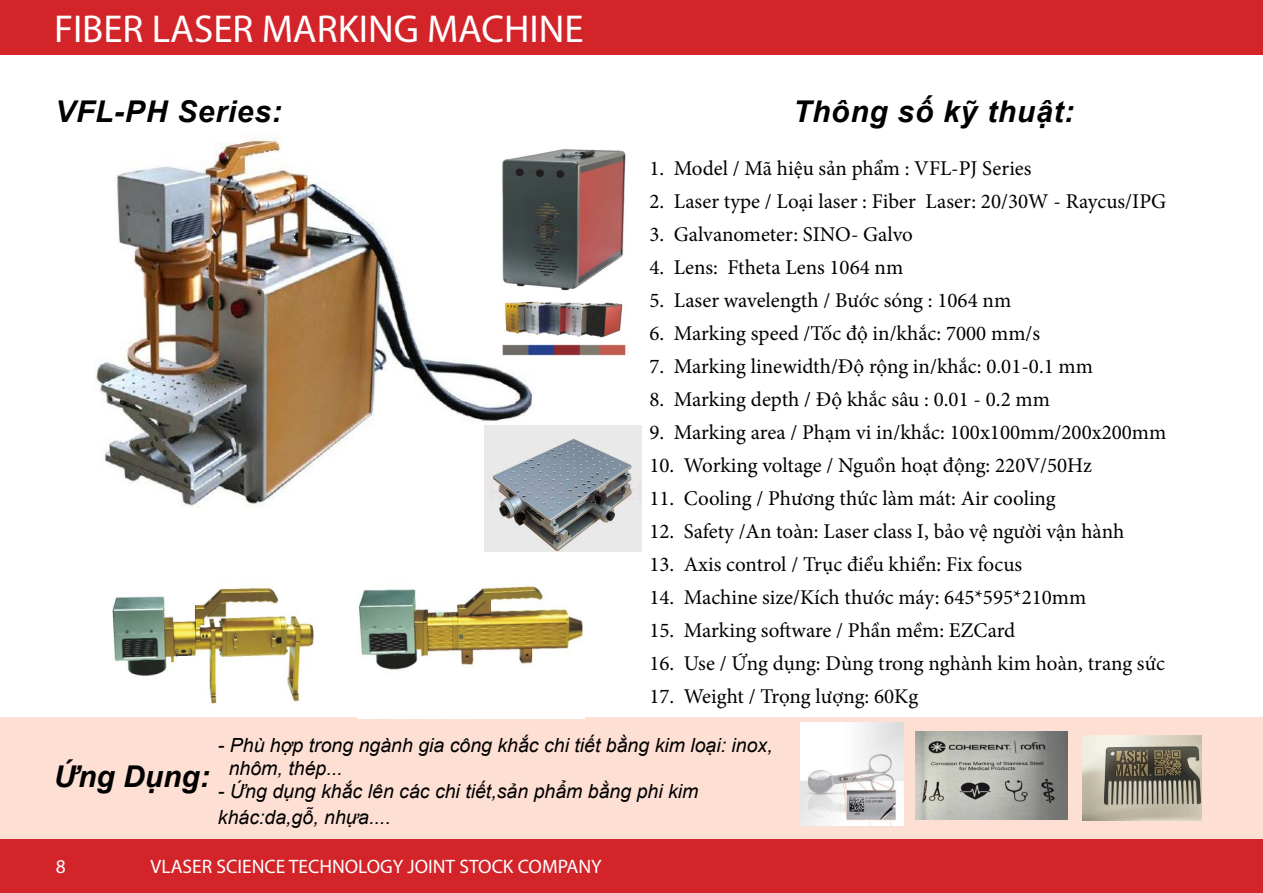
<style>
.page{position:relative;width:1263px;height:893px;background:#fff}
.page>*{position:absolute;margin:0;border:0;box-sizing:border-box;transform-origin:0 0}
.t1{font:39px "Myriad Pro";color:#fff}
.t2{font:italic 700 30px "Arial";letter-spacing:.025em;color:#000}
.t3{font:21px "Minion Pro";color:#000}
.t4{font:italic 19.5px/23.4px "Arial";color:#000}
.t5{font:19.5px "Myriad Pro";color:#fff}
</style>
<div class="page">
<div style="left:0;top:839px;width:1263px;height:54px;background:#d3242a"></div>
<div style="left:0;top:0;width:1263px;height:54px;background:#d3242a"></div>
<div style="left:0;top:717px;width:1263px;height:122px;background:#fddfd4"></div>
<img style="left:95px;top:137px;width:438px;height:390px">
<img style="left:801px;top:723px;width:102px;height:102px">
<img style="left:915px;top:731px;width:152px;height:88px">
<img style="left:1082px;top:736px;width:119px;height:85px">
<img style="left:112px;top:587px;width:201px;height:117px">
<img style="left:357px;top:531px;width:228px;height:188px">
<img style="left:476px;top:142px;width:150px;height:217px">
<img style="left:485px;top:425px;width:156px;height:126px">
<h1 class="t1" style="left:54px;top:4px;width:531px">FIBER LASER MARKING MACHINE</h1>
<h2 class="t2" style="left:55px;top:91px;width:228px">VFL-PH Series:</h2>
<h2 class="t2" style="left:793px;top:91px;width:283px">Thông số kỹ thuật:</h2>
<p class="t3" style="left:649px;top:154px;width:384px">1. Model / Mã hiệu sản phẩm : VFL-PJ Series</p>
<p class="t3" style="left:649px;top:187px;width:518px">2. Laser type / Loại laser : Fiber Laser: 20/30W - Raycus/IPG</p>
<p class="t3" style="left:649px;top:220px;width:265px">3. Galvanometer: SINO- Galvo</p>
<p class="t3" style="left:649px;top:253px;width:255px">4. Lens: Ftheta Lens 1064 nm</p>
<p class="t3" style="left:649px;top:286px;width:363px">5. Laser wavelength / Bước sóng : 1064 nm</p>
<p class="t3" style="left:649px;top:319px;width:392px">6. Marking speed /Tốc độ in/khắc: 7000 mm/s</p>
<p class="t3" style="left:649px;top:352px;width:445px">7. Marking linewidth/Độ rộng in/khắc: 0.01-0.1 mm</p>
<p class="t3" style="left:649px;top:385px;width:402px">8. Marking depth / Độ khắc sâu : 0.01 - 0.2 mm</p>
<p class="t3" style="left:649px;top:418px;width:518px">9. Marking area / Phạm vi in/khắc: 100x100mm/200x200mm</p>
<p class="t3" style="left:649px;top:451px;width:444px">10. Working voltage / Nguồn hoạt động: 220V/50Hz</p>
<p class="t3" style="left:649px;top:484px;width:408px">11. Cooling / Phương thức làm mát: Air cooling</p>
<p class="t3" style="left:649px;top:517px;width:477px">12. Safety /An toàn: Laser class I, bảo vệ người vận hành</p>
<p class="t3" style="left:649px;top:550px;width:374px">13. Axis control / Trục điểu khiển: Fix focus</p>
<p class="t3" style="left:649px;top:583px;width:438px">14. Machine size/Kích thước máy: 645*595*210mm</p>
<p class="t3" style="left:649px;top:616px;width:367px">15. Marking software / Phần mềm: EZCard</p>
<p class="t3" style="left:649px;top:649px;width:517px">16. Use / Ứng dụng: Dùng trong nghành kim hoàn, trang sức</p>
<p class="t3" style="left:649px;top:682px;width:270px">17. Weight / Trọng lượng: 60Kg</p>
<h2 class="t2" style="left:54px;top:756px;width:157px">Ứng Dụng:</h2>
<p class="t4" style="left:229px;top:733px;width:545px;text-indent:-11px">- Phù hợp trong ngành gia công khắc chi tiết bằng kim loại: inox, nhôm, thép...</p>
<p class="t4" style="left:218px;top:779px;width:482px;line-height:25.2px">- Ứng dụng khắc lên các chi tiết,sản phẩm bằng phi kim khác:da,gỗ, nhựa....</p>
<p class="t5" style="left:56px;top:855px;width:12px">8</p>
<p class="t5" style="left:151px;top:855px;width:452px">VLASER SCIENCE TECHNOLOGY JOINT STOCK COMPANY</p>
</div>
